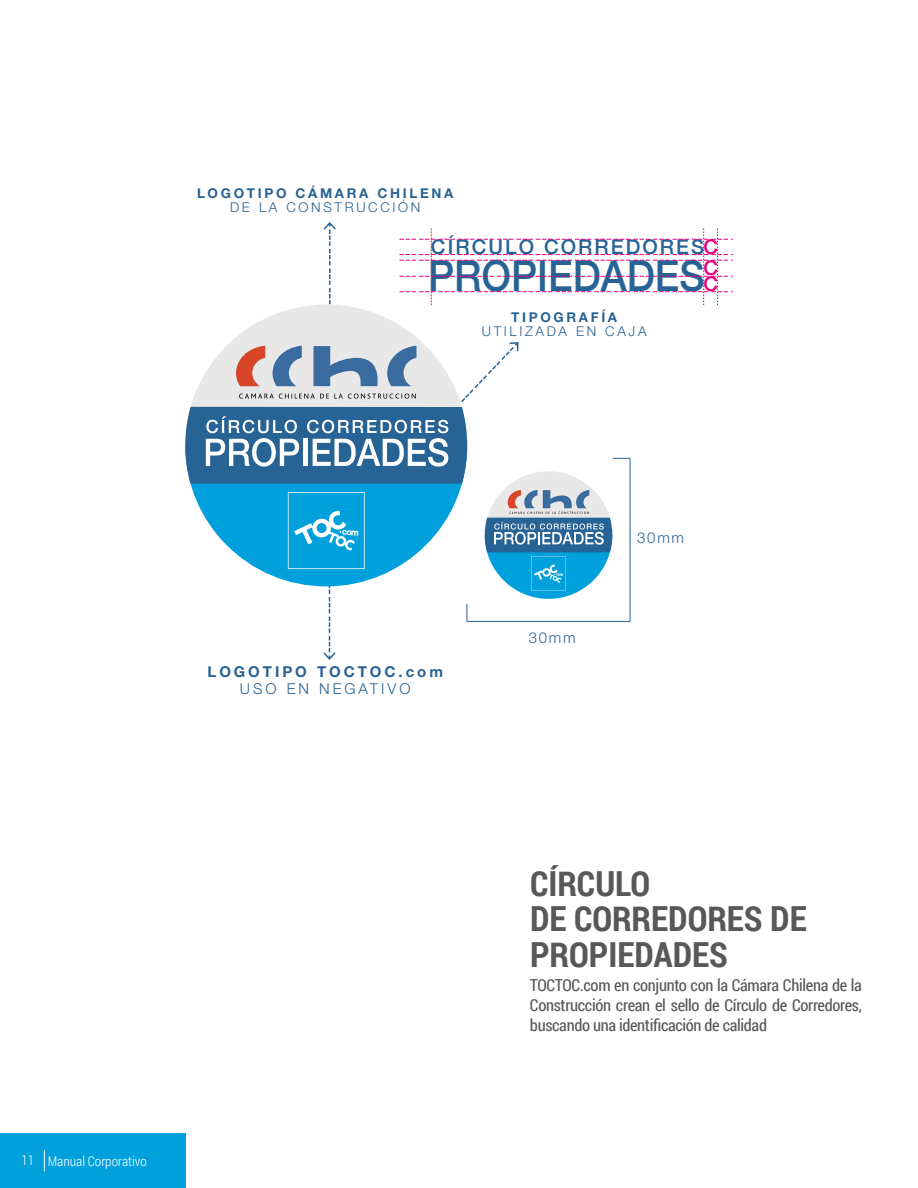
<style>
.page{position:relative;width:918px;height:1188px;background:#fff}
.page>*{position:absolute;margin:0;border:0;box-sizing:border-box;transform-origin:0 0}
.t1{font:500 42.75px "Helvetica Neue";color:#286395;scale:.91 1}
.t2{font:700 34.5px/35.4px "Roboto Condensed";color:#585857}
.t3{font:500 20.25px "Helvetica Neue";letter-spacing:.1em;color:#286395}
.t4{font:500 20.25px "Helvetica Neue";color:#e6007d}
.t5{font:16.5px/19.8px "Roboto Condensed";letter-spacing:-.02em;color:#585857;text-align:justify}
.t6{font:300 15px "Helvetica Neue LT Pro";letter-spacing:.195em;color:#286395}
.t7{font:700 15px "Helvetica Neue LT Pro";letter-spacing:.195em;color:#286395}
.t8{font:700 13.5px "Helvetica Neue LT Pro";letter-spacing:.195em;color:#286395}
.t9{font:300 13.5px "Helvetica Neue LT Pro";letter-spacing:.195em;color:#286395}
.t10{font:300 13.5px "Roboto Condensed";color:#fff}
.s1{color:#e6007d}
</style>
<div class="page">
<div style="left:0;top:1133px;width:186px;height:55px;background:#00a0dd"></div>
<svg style="left:44px;top:1150px;width:1px;height:21px"></svg>
<svg style="left:185px;top:222px;width:548px;height:438px"></svg>
<p class="t8" style="left:197px;top:185px;width:258px">LOGOTIPO CÁMARA CHILENA</p>
<p class="t9" style="left:230px;top:199px;width:192px">DE LA CONSTRUCCIÓN</p>
<p class="t3" style="left:431px;top:231px;width:289px">CÍRCULO CORREDORES<span class="s1">C</span></p>
<h1 class="t1" style="left:428px;top:241px;width:320px">PROPIEDADES<sup>C</sup></h1>
<p class="t4" style="left:704px;top:268px;width:16px">C</p>
<p class="t8" style="left:511px;top:309px;width:108px">TIPOGRAFÍA</p>
<p class="t9" style="left:482px;top:323px;width:166px">UTILIZADA EN CAJA</p>
<p class="t7" style="left:208px;top:663px;width:237px">LOGOTIPO TOCTOC.com</p>
<p class="t6" style="left:240px;top:679px;width:172px">USO EN NEGATIVO</p>
<p class="t10" style="left:22px;top:1152px;width:127px">11 Manual Corporativo</p>
<p class="t6" style="left:529px;top:629px;width:48px">30mm</p>
<p class="t6" style="left:637px;top:529px;width:48px">30mm</p>
<h2 class="t2" style="left:530px;top:865px;width:278px">CÍRCULO<br>DE CORREDORES DE<br>PROPIEDADES</h2>
<p class="t5" style="left:530px;top:975px;width:334px">TOCTOC.com en conjunto con la Cámara Chilena de la Construcción crean el sello de Círculo de Corredores, buscando una identificación de calidad</p>
</div>
